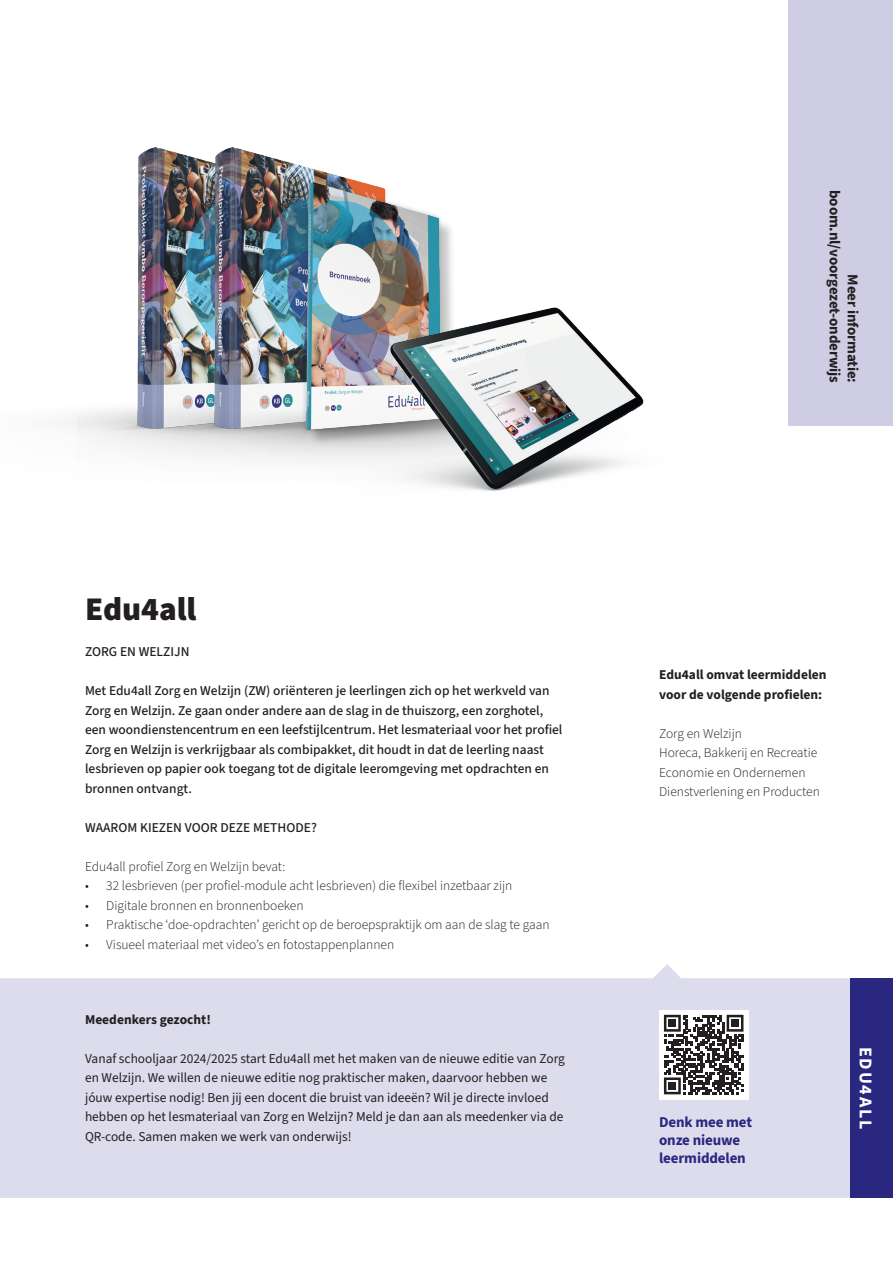
<style>
.page{position:relative;width:893px;height:1263px;background:#fff}
.page>*{position:absolute;margin:0;border:0;box-sizing:border-box;transform-origin:0 0}
.t1{font:900 33px "Source Sans 3";color:#231f20}
.t2{font:700 18px "Source Sans 3";letter-spacing:.1em;color:#fff}
.t3{font:700 15px/18px "Source Sans 3";letter-spacing:-.01em;color:#231f20;text-align:right}
.t4{font:700 15px/18px "Source Sans 3";letter-spacing:-.01em;color:#292780}
.t5{font:500 13.5px/19.5px "Source Sans 3";color:#231f20}
.t6{font:300 13.5px/19.5px "Source Sans 3";color:#231f20}
.t7{font:13.5px/19.5px "Source Sans 3";color:#231f20}
.t8{font:700 13.5px/19.5px "Source Sans 3";color:#231f20}
</style>
<div class="page">
<div style="left:789px;top:0;width:104px;height:425px;background:#cfcde3"></div>
<img style="left:77px;top:147px;width:181px;height:299px">
<img style="left:125px;top:154px;width:327px;height:307px">
<img style="left:338px;top:279px;width:306px;height:212px">
<div style="left:0;top:964px;width:850px;height:234px;background:#dddcec"></div>
<div style="left:850px;top:978px;width:43px;height:220px;background:#292780"></div>
<div style="left:659px;top:1010px;width:89px;height:89px;background:#fff"></div>
<svg style="left:664px;top:1015px;width:79px;height:79px"></svg>
<div style="left:669px;top:1019px;width:7px;height:8px;background:#231f20"></div>
<div style="left:731px;top:1019px;width:8px;height:8px;background:#231f20"></div>
<div style="left:669px;top:1082px;width:7px;height:7px;background:#231f20"></div>
<h1 class="t1" style="left:85px;top:587px;width:113px">Edu4all</h1>
<p class="t5" style="left:85px;top:642px;width:106px">ZORG EN WELZIJN</p>
<p class="t5" style="left:85px;top:681px;width:479px">Met Edu4all Zorg en Welzijn (ZW) oriënteren je leerlingen zich op het werkveld van Zorg en Welzijn. Ze gaan onder andere aan de slag in de thuiszorg, een zorghotel, een woondienstencentrum en een leefstijlcentrum. Het lesmateriaal voor het profiel Zorg en Welzijn is verkrijgbaar als combipakket, dit houdt in dat de leerling naast lesbrieven op papier ook toegang tot de digitale leeromgeving met opdrachten en bronnen ontvangt.</p>
<p class="t5" style="left:85px;top:818px;width:233px">WAAROM KIEZEN VOOR DEZE METHODE?</p>
<p class="t6" style="left:85px;top:857px;width:202px">Edu4all profiel Zorg en Welzijn bevat:</p>
<p class="t6" style="left:85px;top:876px;width:429px">• 32 lesbrieven (per profiel-module acht lesbrieven) die flexibel inzetbaar zijn</p>
<p class="t6" style="left:85px;top:896px;width:220px">• Digitale bronnen en bronnenboeken</p>
<p class="t6" style="left:85px;top:915px;width:466px">• Praktische ‘doe-opdrachten’ gericht op de beroepspraktijk om aan de slag te gaan</p>
<p class="t6" style="left:85px;top:935px;width:311px">• Visueel materiaal met video’s en fotostappenplannen</p>
<p class="t3" style="left:861px;top:190px;width:194px;rotate:90deg">Meer informatie: boom.nl/voorgezet-onderwijs</p>
<p class="t8" style="left:659px;top:665px;width:169px">Edu4all omvat leermiddelen voor de volgende profielen:</p>
<p class="t6" style="left:659px;top:724px;width:162px">Zorg en Welzijn<br>Horeca, Bakkerij en Recreatie<br>Economie en Ondernemen<br>Dienstverlening en Producten</p>
<p class="t8" style="left:85px;top:1010px;width:127px">Meedenkers gezocht!</p>
<p class="t7" style="left:85px;top:1049px;width:481px">Vanaf schooljaar 2024/2025 start Edu4all met het maken van de nieuwe editie van Zorg en Welzijn. We willen de nieuwe editie nog praktischer maken, daarvoor hebben we jóuw expertise nodig! Ben jij een docent die bruist van ideeën? Wil je directe invloed hebben op het lesmateriaal van Zorg en Welzijn? Meld je dan aan als meedenker via de QR-code. Samen maken we werk van onderwijs!</p>
<h2 class="t2" style="left:878px;top:1047px;width:84px;rotate:90deg">EDU4ALL</h2>
<p class="t4" style="left:659px;top:1114px;width:95px">Denk mee met onze nieuwe leermiddelen</p>
</div>
